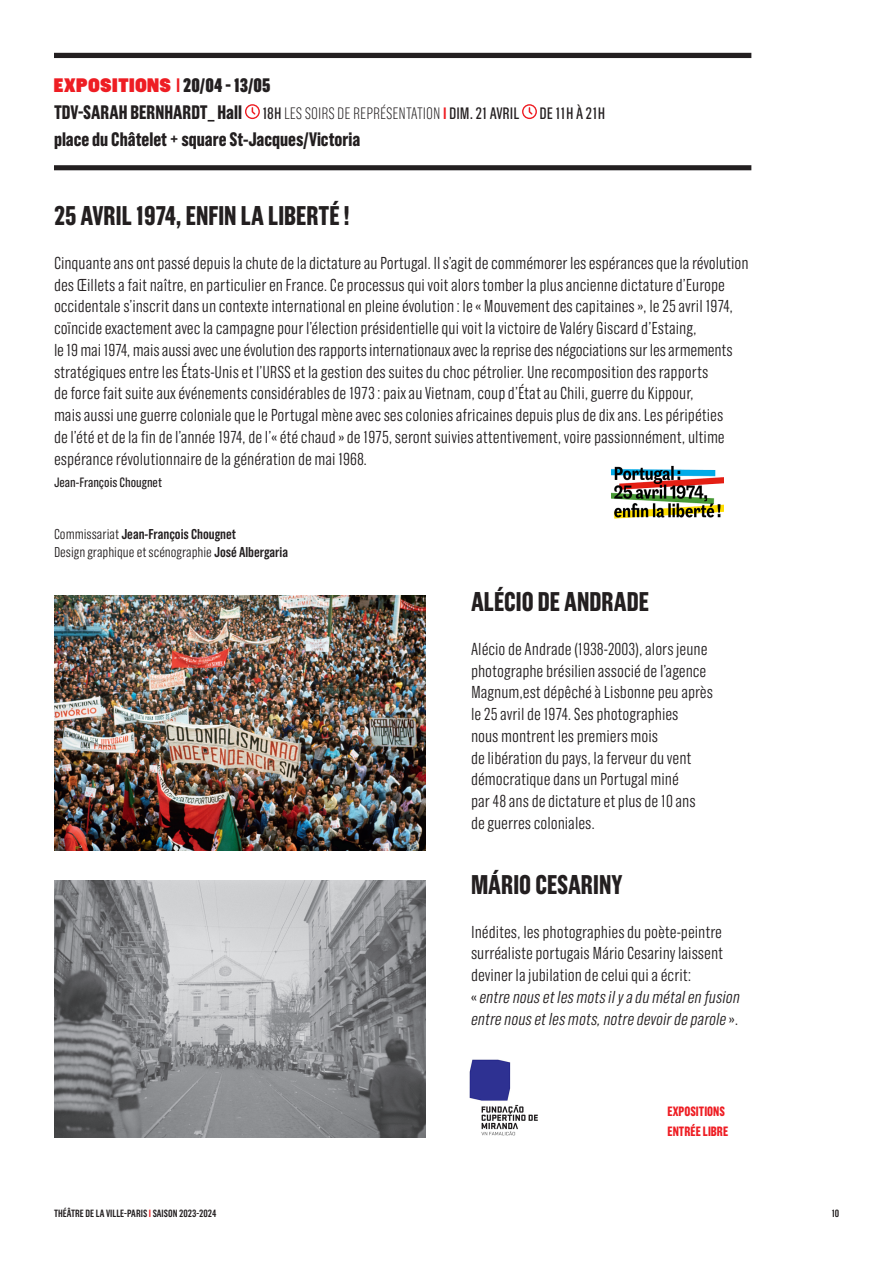
<style>
.page{position:relative;width:893px;height:1263px;background:#fff}
.page>*{position:absolute;margin:0;border:0;box-sizing:border-box;transform-origin:0 0}
.Folio{font:700 27px "Grotzec Cond";color:#231f20}
.Folio-2{font:700 19.5px "Grotzec Cond";color:#231f20}
.Folio-3{font:900 19.5px "Grotzec Poster";letter-spacing:.05em;color:#ee1d23}
.TEXTE{font:300 17.25px/21.8px "Grotzec Cond";color:#231f20}
.Folio-4{font:200 16.5px "Grotzec Cond";color:#231f20}
.Folio-5{font:300 14.25px "Grotzec Cond";color:#231f20}
.Folio-6{font:600 14.25px "Grotzec Cond";color:#231f20}
.Folio-7{font:700 13.5px/19.5px "Grotzec Cond";color:#ee1d23}
.TEXTE-2{font:13.5px "Grotzec Cond";color:#231f20}
.t1{font:600 10.5px "Grotzec Cond";color:#231f20}
.s1{font-family:"Grotzec Cond";font-weight:600}
.s2{font-family:"Grotzec Cond";color:#231f20}
.s3{font-weight:700;font-size:19.5px}
.s4{font-weight:400}
.s5{font-weight:600;color:#ee1d23}
.s6{font-weight:300}
.s7{font-weight:600}
.s8{font-style:italic}
.s9{color:#ee1d23}
</style>
<div class="page">
<div style="left:54px;top:53px;width:697px;height:5px;background:#231f20"></div>
<div style="left:54px;top:165px;width:697px;height:5px;background:#231f20"></div>
<svg style="left:245px;top:104px;width:15px;height:15px"></svg>
<svg style="left:522px;top:104px;width:15px;height:15px"></svg>
<img style="left:612px;top:465px;width:111px;height:54px">
<img style="left:54px;top:595px;width:371px;height:255px">
<img style="left:54px;top:880px;width:371px;height:257px">
<img style="left:469px;top:1059px;width:69px;height:77px">
<p class="Folio-3" style="left:54px;top:74px;width:218px">EXPOSITIONS <span class="s1">I</span><span class="s2">20/04 - 13/05</span></p>
<p class="Folio-4" style="left:54px;top:104px;width:553px"><span class="s3">TDV-SARAH BERNHARDT_ Hall</span> <span class="s4">18H</span> LES SOIRS DE REPRÉSENTATION <span class="s5">I</span> <span class="s4">DIM. 21 AVRIL DE 11H À 21H</span></p>
<p class="Folio-2" style="left:54px;top:128px;width:308px">place du Châtelet + square St-Jacques/Victoria</p>
<p class="Folio" style="left:54px;top:200px;width:298px">25 AVRIL 1974, ENFIN LA LIBERTÉ!</p>
<p class="TEXTE" style="left:54px;top:252px;width:696px">Cinquante ans ont passé depuis la chute de la dictature au Portugal. Il s’agit de commémorer les espérances que la révolution des Œillets a fait naître, en particulier en France. Ce processus qui voit alors tomber la plus ancienne dictature d’Europe occidentale s’inscrit dans un contexte international en pleine évolution : le « Mouvement des capitaines», le 25 avril 1974, coïncide exactement avec la campagne pour l’élection présidentielle qui voit la victoire de Valéry Giscard d’Estaing,<br>le 19 mai 1974, mais aussi avec une évolution des rapports internationaux avec la reprise des négociations sur les armements stratégiques entre les États-Unis et l’URSS et la gestion des suites du choc pétrolier. Une recomposition des rapports<br>de force fait suite aux événements considérables de 1973 : paix au Vietnam, coup d’État au Chili, guerre du Kippour,<br>mais aussi une guerre coloniale que le Portugal mène avec ses colonies africaines depuis plus de dix ans. Les péripéties<br>de l’été et de la fin de l’année 1974, de l’«été chaud » de 1975, seront suivies attentivement, voire passionnément, ultime espérance révolutionnaire de la génération de mai 1968.</p>
<p class="TEXTE-2" style="left:54px;top:475px;width:110px">Jean-François Chougnet</p>
<p class="Folio-6" style="left:54px;top:526px;width:184px"><span class="s6">Commissariat</span> Jean-François Chougnet</p>
<p class="Folio-5" style="left:54px;top:544px;width:236px">Design graphique et scénographie <span class="s7">José Albergaria</span></p>
<p class="Folio" style="left:471px;top:586px;width:180px">ALÉCIO DE ANDRADE</p>
<p class="TEXTE" style="left:471px;top:638px;width:244px">Alécio de Andrade (1938-2003), alors jeune photographe brésilien associé de l’agence Magnum,est dépêché à Lisbonne peu après le 25 avril de 1974. Ses photographies</p>
<p class="TEXTE" style="left:471px;top:725px;width:189px">nous montrent les premiers mois</p>
<p class="TEXTE" style="left:471px;top:746px;width:222px">de libération du pays, la ferveur du vent démocratique dans un Portugal miné</p>
<p class="TEXTE" style="left:471px;top:790px;width:226px">par 48 ans de dictature et plus de 10 ans</p>
<p class="TEXTE" style="left:471px;top:812px;width:126px">de guerres coloniales.</p>
<p class="Folio" style="left:471px;top:869px;width:153px">MÁRIO CESARINY</p>
<p class="TEXTE" style="left:471px;top:920px;width:270px">Inédites, les photographies du poète-peintre surréaliste portugais Mário Cesariny laissent deviner la jubilation de celui qui a écrit:<br>«<span class="s8">entre nous et les mots il y a du métal en fusion entre nous et les mots, notre devoir de parole</span>».</p>
<p class="Folio-7" style="left:668px;top:1101px;width:62px">EXPOSITIONS<br>ENTRÉE LIBRE</p>
<p class="t1" style="left:54px;top:1208px;width:164px">THÉÂTRE DE LA VILLE-PARIS <span class="s9">I</span> SAISON 2023-2024</p>
<p class="t1" style="left:832px;top:1208px;width:9px">10</p>
</div>
